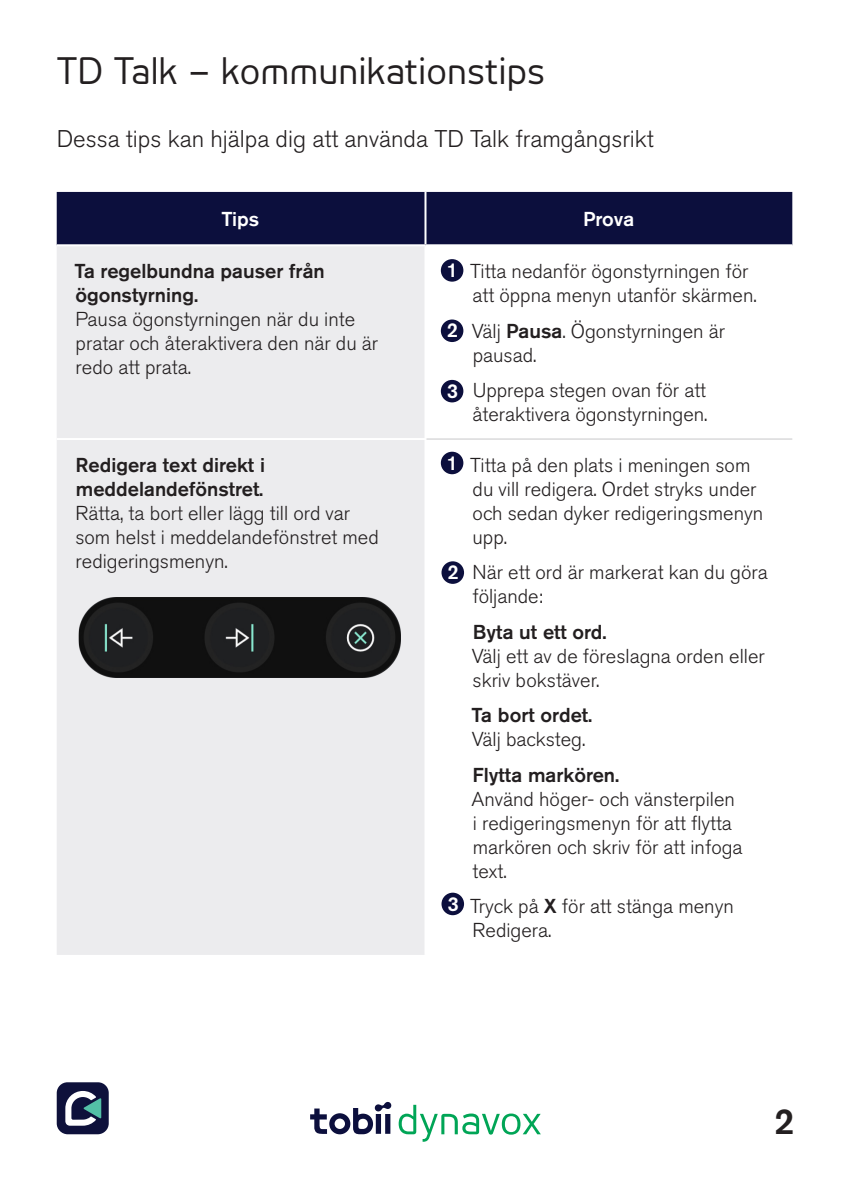
<style>
.page{position:relative;width:851px;height:1191px;background:#fff}
.page>*{position:absolute;margin:0;border:0;box-sizing:border-box;transform-origin:0 0}
.SectionTitle{font:36px "Tele Voice";color:#231f20}
.Page_Numbers{font:500 36px "Akzidenz Grotesk BE";color:#231f20}
.IntroParagraph{font:300 24px "Akzidenz Grotesk BE";color:#231f20}
.Numbered_Steps{font:300 20px/24px "Akzidenz Grotesk BE";color:#231f20}
.Paragraph{font:300 20px/24px "Akzidenz Grotesk BE";color:#231f20}
.Chart_Header_Light{font:500 20px "Akzidenz Grotesk BE";color:#fff}
.Number_in_Circles{font:500 20px "Akzidenz Grotesk BE";color:#fff}
.s1{font-weight:500}
</style>
<div class="page">
<div style="left:57px;top:1082px;width:52px;height:52px;background:#0e113b;border-radius:11px"></div>
<svg style="left:65px;top:1091px;width:36px;height:34px"></svg>
<svg style="left:398px;top:1104px;width:142px;height:37px"></svg>
<svg style="left:310px;top:1102px;width:81px;height:32px"></svg>
<div style="left:57px;top:192px;width:735px;height:52px;background:#0c0f3d"></div>
<div style="left:57px;top:246px;width:367px;height:709px;background:#ececee"></div>
<hr style="left:424px;top:192px;width:2px;height:52px;background:#fff">
<hr style="left:57px;top:438px;width:369px;height:2px;background:#fff">
<hr style="left:426px;top:438px;width:366px;height:1px;background:#c7c8ca">
<div style="left:441px;top:259px;width:22px;height:23px;background:#0c0f3d;border-radius:50%"></div>
<div style="left:441px;top:452px;width:22px;height:22px;background:#0c0f3d;border-radius:50%"></div>
<div style="left:441px;top:319px;width:22px;height:23px;background:#0c0f3d;border-radius:50%"></div>
<div style="left:441px;top:561px;width:23px;height:23px;background:#0c0f3d;border-radius:50%"></div>
<div style="left:441px;top:380px;width:22px;height:22px;background:#0c0f3d;border-radius:50%"></div>
<div style="left:441px;top:892px;width:23px;height:23px;background:#0c0f3d;border-radius:50%"></div>
<img style="left:79px;top:597px;width:322px;height:80px">
<p class="SectionTitle" style="left:57px;top:50px;width:489px">TD Talk – kommunikationstips</p>
<p class="IntroParagraph" style="left:57px;top:125px;width:598px">Dessa tips kan hjälpa dig att använda TD Talk framgångsrikt</p>
<p class="Chart_Header_Light" style="left:221px;top:207px;width:39px">Tips</p>
<p class="Chart_Header_Light" style="left:583px;top:207px;width:53px">Prova</p>
<p class="Paragraph" style="left:74px;top:260px;width:305px"><span class="s1">Ta regelbundna pauser från ögonstyrning.<br></span>Pausa ögonstyrningen när du inte pratar och återaktivera den när du är redo att prata.</p>
<p class="Numbered_Steps" style="left:470px;top:260px;width:288px">Titta nedanför ögonstyrningen för att öppna menyn utanför skärmen.</p>
<p class="Number_in_Circles" style="left:447px;top:258px;width:13px">1</p>
<p class="Numbered_Steps" style="left:471px;top:319px;width:255px">Välj <span class="s1">Pausa</span>. Ögonstyrningen är pausad.</p>
<p class="Numbered_Steps" style="left:472px;top:378px;width:236px">Upprepa stegen ovan för att återaktivera ögonstyrningen.</p>
<p class="Number_in_Circles" style="left:447px;top:318px;width:13px">2</p>
<p class="Number_in_Circles" style="left:447px;top:378px;width:13px">3</p>
<p class="Number_in_Circles" style="left:447px;top:450px;width:13px">1</p>
<p class="Paragraph" style="left:75px;top:453px;width:305px"><span class="s1">Redigera text direkt i meddelandefönstret.<br></span>Rätta, ta bort eller lägg till ord var som helst i meddelandefönstret med redigeringsmenyn.</p>
<p class="Numbered_Steps" style="left:470px;top:453px;width:294px">Titta på den plats i meningen som du vill redigera. Ordet stryks under och sedan dyker redigeringsmenyn upp.</p>
<p class="Numbered_Steps" style="left:472px;top:561px;width:297px">När ett ord är markerat kan du göra följande:</p>
<p class="Numbered_Steps" style="left:471px;top:620px;width:294px"><span class="s1">Byta ut ett ord.<br></span>Välj ett av de föreslagna orden eller skriv bokstäver.</p>
<p class="Numbered_Steps" style="left:471px;top:703px;width:122px"><span class="s1">Ta bort ordet.<br></span>Välj backsteg.</p>
<p class="Numbered_Steps" style="left:471px;top:763px;width:272px"><span class="s1">Flytta markören.<br></span>Använd höger- och vänsterpilen i redigeringsmenyn för att flytta markören och skriv för att infoga text.</p>
<p class="Numbered_Steps" style="left:470px;top:894px;width:265px">Tryck på <span class="s1">X</span> för att stänga menyn<br>Redigera.</p>
<p class="Number_in_Circles" style="left:447px;top:560px;width:13px">2</p>
<p class="Number_in_Circles" style="left:447px;top:891px;width:13px">3</p>
<p class="Page_Numbers" style="left:773px;top:1099px;width:22px">2</p>
</div>
